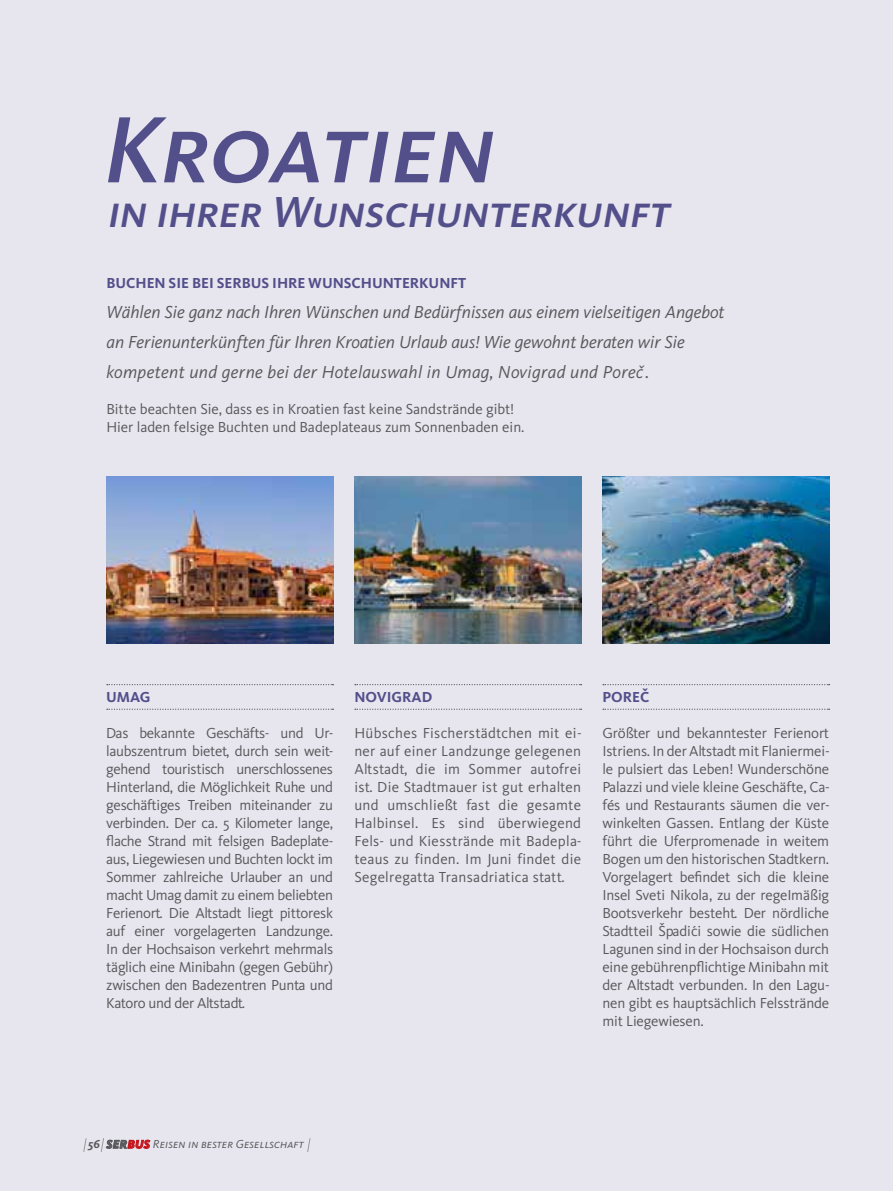
<style>
.page{position:relative;width:893px;height:1191px;background:#e7e5ee}
.page>*{position:absolute;margin:0;border:0;box-sizing:border-box;transform-origin:0 0}
.t1{font:italic 97.5px "Kievit Medium SC";color:#534f8b}
.t2{font:italic 45px "Kievit Medium SC";color:#534f8b}
.t3{font:italic 18px/30px "Kievit";color:#57585a}
.t4{font:15px/18px "Kievit";letter-spacing:-.005em;color:#57585a;text-align:justify}
.t5{font:700 15px "Kievit";color:#534f8b}
.t6{font:12px "Kievit Regular SC Italic";color:#57585a}
.s1{font-family:"Kievit";font-weight:700;font-style:italic}
.s2{font-family:"Kievit Extra Bold SC Italic"}
.s3{font-family:"Kievit Extra Bold SC Italic";color:#c4121a}
</style>
<div class="page">
<svg style="left:107px;top:684px;width:226px;height:1px"></svg>
<svg style="left:107px;top:708px;width:226px;height:2px"></svg>
<svg style="left:355px;top:684px;width:227px;height:1px"></svg>
<svg style="left:355px;top:708px;width:227px;height:2px"></svg>
<svg style="left:603px;top:684px;width:227px;height:1px"></svg>
<svg style="left:603px;top:708px;width:227px;height:2px"></svg>
<img style="left:106px;top:476px;width:227px;height:167px">
<img style="left:354px;top:476px;width:227px;height:167px">
<img style="left:602px;top:476px;width:227px;height:167px">
<svg style="left:307px;top:1138px;width:4px;height:14px"></svg>
<svg style="left:83px;top:1138px;width:4px;height:14px"></svg>
<svg style="left:100px;top:1138px;width:51px;height:14px"></svg>
<h1 class="t1" style="left:99px;top:90px;width:414px">Kroatien</h1>
<h2 class="t2" style="left:106px;top:185px;width:573px">in ihrer Wunschunterkunft</h2>
<p class="t5" style="left:106px;top:274px;width:361px">BUCHEN SIE BEI SERBUS IHRE WUNSCHUNTERKUNFT</p>
<p class="t3" style="left:106px;top:297px;width:620px">Wählen Sie ganz nach Ihren Wünschen und Bedürfnissen aus einem vielseitigen Angebot an Ferienunterkünften für Ihren Kroatien Urlaub aus! Wie gewohnt beraten wir Sie kompetent und gerne bei der Hotelauswahl in Umag, Novigrad und Porecˇ.</p>
<p class="t4" style="left:106px;top:400px;width:420px">Bitte beachten Sie, dass es in Kroatien fast keine Sandstrände gibt!<br>Hier laden felsige Buchten und Badeplateaus zum Sonnenbaden ein.</p>
<p class="t5" style="left:106px;top:688px;width:46px">UMAG</p>
<p class="t4" style="left:106px;top:724px;width:229px">Das bekannte Geschäfts- und Ur&shy;laubszentrum bietet, durch sein weit&shy;gehend touristisch unerschlossenes Hinterland, die Möglichkeit Ruhe und geschäftiges Treiben miteinander zu verbinden. Der ca. 5 Kilometer lange, flache Strand mit felsigen Badeplate&shy;aus, Liegewiesen und Buchten lockt im Sommer zahlreiche Urlauber an und macht Umag damit zu einem beliebten Ferienort. Die Altstadt liegt pittoresk auf einer vorgelagerten Landzunge.<br>In der Hochsaison verkehrt mehrmals täglich eine Minibahn (gegen Gebühr) zwischen den Badezentren Punta und Katoro und der Altstadt.</p>
<p class="t5" style="left:354px;top:688px;width:79px">NOVIGRAD</p>
<p class="t4" style="left:354px;top:724px;width:229px">Hübsches Fischerstädtchen mit ei&shy;ner auf einer Landzunge gelegenen Altstadt, die im Sommer autofrei ist. Die Stadtmauer ist gut erhalten und umschließt fast die gesamte Halbinsel. Es sind überwiegend Fels- und Kiesstrände mit Badepla&shy;teaus zu finden. Im Juni findet die Segelregatta Transadriatica statt.</p>
<p class="t5" style="left:602px;top:688px;width:48px">PORECˇ</p>
<p class="t4" style="left:602px;top:724px;width:229px">Größter und bekanntester Ferienort Istriens. In der Altstadt mit Flaniermei&shy;le pulsiert das Leben! Wunderschöne Palazzi und viele kleine Geschäfte, Ca&shy;fés und Restaurants säumen die ver&shy;winkelten Gassen. Entlang der Küste führt die Uferpromenade in weitem Bogen um den historischen Stadtkern.<br>Vorgelagert befindet sich die kleine Insel Sveti Nikola, zu der regeImäßig Bootsverkehr besteht. Der nördliche Stadtteil Špadi´ci sowie die südlichen Lagunen sind in der Hochsaison durch eine gebührenpflichtige Minibahn mit der Altstadt verbunden. In den Lagu&shy;nen gibt es hauptsächlich Felsstrände mit Liegewiesen.</p>
<p class="t6" style="left:88px;top:1137px;width:217px"><span class="s1">56</span> <span class="s2">SER</span><span class="s3">BUS</span> Reisen in bester Gesellschaft</p>
</div>
